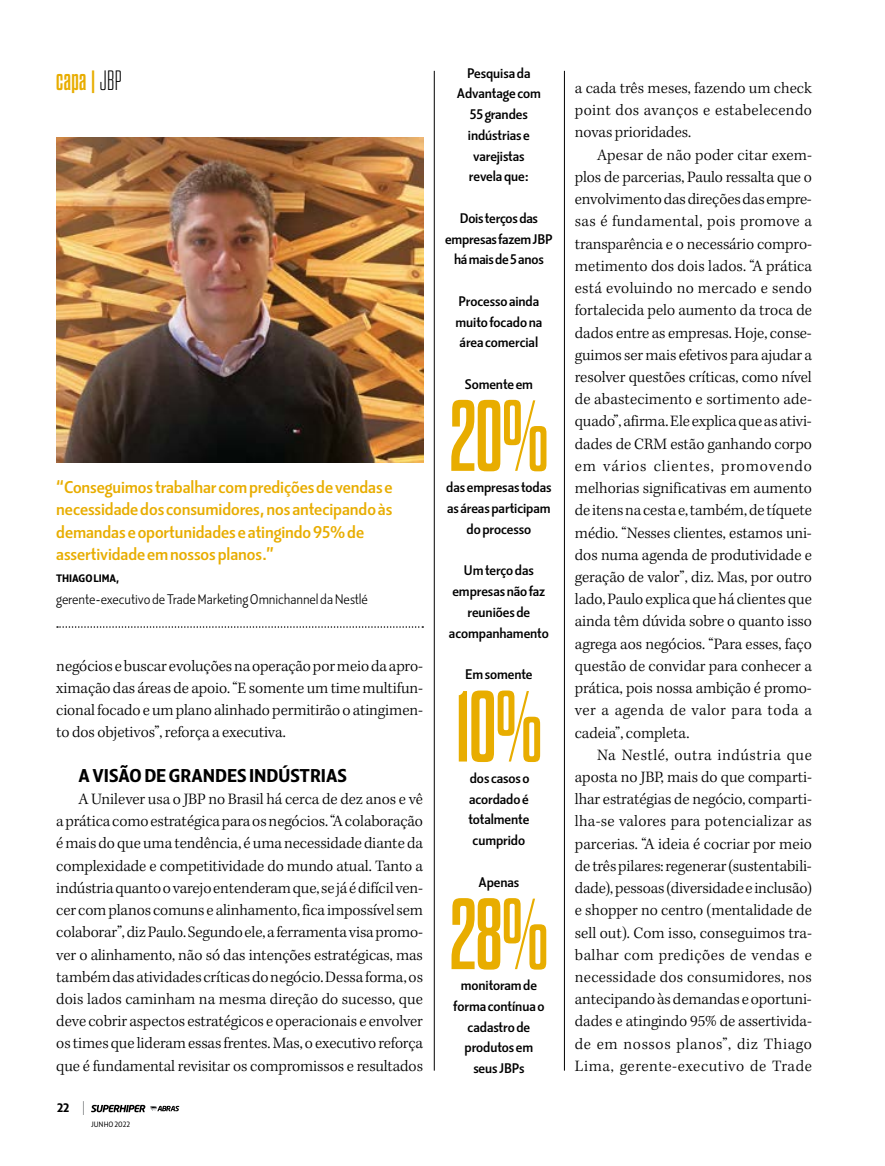
<style>
.page{position:relative;width:885px;height:1166px;background:#fff}
.page>*{position:absolute;margin:0;border:0;box-sizing:border-box;transform-origin:0 0}
.t1{font:700 100.65px/207.5px "Dharma Gothic M";color:#e8ad00}
.t2{font:700 27.9px "Dharma Gothic M";color:#e8ad00}
.t3{font:17.7px "Kranto Bold D Isplay";color:#000}
.t4{font:300 16.35px/22.2px "Kepler Std";color:#000;text-align:justify}
.t5{font:16.35px/22.2px "Kranto Medium Display";letter-spacing:-.005em;color:#e8ad00}
.t6{font:13.35px/20.7px "Kranto Medium Display";letter-spacing:-.005em;color:#000;text-align:center}
.t7{font:13.35px "Kranto Light Display";letter-spacing:-.005em;color:#000}
.t8{font:11.85px "Kranto Bold D Isplay";color:#000}
.t9{font:10.35px "Kranto Bold D Isplay";letter-spacing:-.01em;color:#000}
.t10{font:7.35px "Kranto Regular Display";color:#000}
.s1{font-weight:300;font-stretch:expanded;color:#000}
</style>
<div class="page">
<img style="left:56px;top:137px;width:367px;height:325px">
<hr style="left:434px;top:71px;width:1px;height:999px;background:#000">
<hr style="left:564px;top:71px;width:1px;height:999px;background:#000">
<svg style="left:57px;top:626px;width:366px;height:1px"></svg>
<svg style="left:91px;top:1104px;width:88px;height:7px"></svg>
<svg style="left:83px;top:1101px;width:1px;height:13px"></svg>
<h2 class="t2" style="left:56px;top:67px;width:67px">capa | <span class="s1">JBP</span></h2>
<p class="t5" style="left:56px;top:476px;width:338px">“Conseguimos trabalhar com predições de vendas e necessidade dos consumidores, nos antecipando às demandas e oportunidades e atingindo 95% de assertividade em nossos planos.”</p>
<p class="t9" style="left:56px;top:571px;width:64px">THIAGO LIMA,</p>
<p class="t7" style="left:56px;top:591px;width:313px">gerente-executivo de Trade Marketing Omnichannel da Nestlé</p>
<p class="t4" style="left:56px;top:655px;width:368px">negócios e buscar evoluções na operação por meio da apro&shy;ximação das áreas de apoio. “E somente um time multifun&shy;cional focado e um plano alinhado permitirão o atingimen&shy;to dos objetivos”, reforça a executiva.</p>
<p class="t3" style="left:78px;top:763px;width:270px">A VISÃO DE GRANDES INDÚSTRIAS</p>
<p class="t4" style="left:56px;top:788px;width:368px;text-indent:22px">A Unilever usa o JBP no Brasil há cerca de dez anos e vê a prática como estratégica para os negócios. “A colaboração é mais do que uma tendência, é uma necessidade diante da complexidade e competitividade do mundo atual. Tanto a indústria quanto o varejo entenderam que, se já é difícil ven&shy;cer com planos comuns e alinhamento, fica impossível sem colaborar”, diz Paulo. Segundo ele, a ferramenta visa promo&shy;ver o alinhamento, não só das intenções estratégicas, mas também das atividades críticas do negócio. Dessa forma, os dois lados caminham na mesma direção do sucesso, que deve cobrir aspectos estratégicos e operacionais e envolver os times que lideram essas frentes. Mas, o executivo reforça que é fundamental revisitar os compromissos e resultados</p>
<p class="t8" style="left:57px;top:1100px;width:14px">22</p>
<p class="t10" style="left:91px;top:1119px;width:40px">JUNHO 2022</p>
<p class="t6" style="left:457px;top:63px;width:85px">Pesquisa da<br>Advantage com<br>55 grandes indústrias e varejistas revela que:</p>
<p class="t6" style="left:445px;top:208px;width:109px">Dois terços das empresas fazem JBP há mais de 5 anos</p>
<p class="t6" style="left:455px;top:291px;width:88px">Processo ainda muito focado na área comercial</p>
<p class="t6" style="left:464px;top:374px;width:70px">Somente em</p>
<h1 class="t1" style="left:449px;top:334px;width:100px">20%</h1>
<p class="t6" style="left:446px;top:477px;width:107px">das empresas todas as áreas participam do processo</p>
<p class="t6" style="left:449px;top:560px;width:101px">Um terço das empresas não faz reuniões de acompanhamento</p>
<p class="t6" style="left:465px;top:664px;width:69px">Em somente</p>
<h1 class="t1" style="left:450px;top:624px;width:100px">10%<br>28%</h1>
<p class="t6" style="left:468px;top:767px;width:63px">dos casos o acordado é totalmente cumprido</p>
<p class="t6" style="left:478px;top:871px;width:42px">Apenas</p>
<p class="t6" style="left:453px;top:975px;width:93px">monitoram de forma contínua o cadastro de produtos em seus JBPs</p>
<p class="t4" style="left:574px;top:77px;width:238px">a cada três meses, fazendo um check point dos avanços e estabelecendo novas prioridades.</p>
<p class="t4" style="left:574px;top:144px;width:238px;text-indent:22px">Apesar de não poder citar exem&shy;plos de parcerias, Paulo ressalta que o envolvimento das direções das empre&shy;sas é fundamental, pois promove a transparência e o necessário compro&shy;metimento dos dois lados. “A prática está evoluindo no mercado e sendo fortalecida pelo aumento da troca de dados entre as empresas. Hoje, conse&shy;guimos ser mais efetivos para ajudar a resolver questões críticas, como nível de abastecimento e sortimento ade&shy;quado”, afirma. Ele explica que as ativi&shy;dades de CRM estão ganhando corpo em vários clientes, promovendo melhorias significativas em aumento de itens na cesta e, também, de tíquete médio. “Nesses clientes, estamos uni&shy;dos numa agenda de produtividade e geração de valor”, diz. Mas, por outro lado, Paulo explica que há clientes que ainda têm dúvida sobre o quanto isso agrega aos negócios. “Para esses, faço questão de convidar para conhecer a prática, pois nossa ambição é promo&shy;ver a agenda de valor para toda a cadeia”, completa.</p>
<p class="t4" style="left:574px;top:744px;width:238px;text-indent:22px">Na Nestlé, outra indústria que aposta no JBP, mais do que comparti&shy;lhar estratégias de negócio, comparti&shy;lha-se valores para potencializar as parcerias. “A ideia é cocriar por meio de três pilares: regenerar (sustentabili&shy;dade), pessoas (diversidade e inclusão) e shopper no centro (mentalidade de sell out). Com isso, conseguimos tra&shy;balhar com predições de vendas e necessidade dos consumidores, nos antecipando às demandas e oportuni&shy;dades e atingindo 95% de assertivida&shy;de em nossos planos”, diz Thiago Lima, gerente-executivo de Trade</p>
</div>
